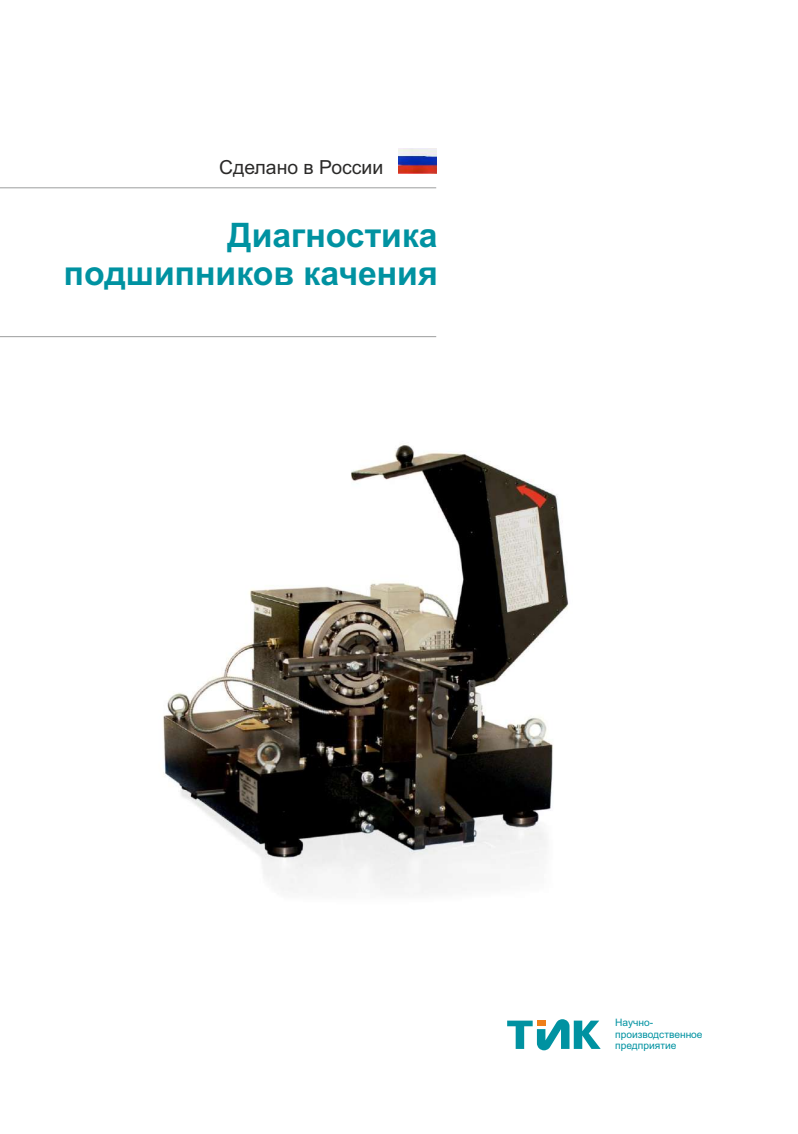
<style>
.page{position:relative;width:798px;height:1134px;background:#fff}
.page>*{position:absolute;margin:0;border:0;box-sizing:border-box;transform-origin:0 0}
.t1{font:700 33.75px/37.8px "Arial";color:#0092a1;text-align:right}
.t2{font:19.38px "Arial";color:#2b2a29}
.t3{font:10.25px/11.4px "Arial";color:#0092a1}
</style>
<div class="page">
<hr style="left:0;top:336px;width:436px;height:1px;background:#9d9e9e">
<hr style="left:0;top:187px;width:436px;height:1px;background:#9d9e9e">
<svg style="left:507px;top:1019px;width:93px;height:31px"></svg>
<div style="left:536px;top:1020px;width:9px;height:6px;background:#ef7f1a"></div>
<img style="left:399px;top:149px;width:37px;height:25px">
<img style="left:163px;top:445px;width:406px;height:448px">
<h2 class="t2" style="left:219px;top:160px;width:165px">Сделано в России</h2>
<h1 class="t1" style="left:64px;top:220px;width:375px">Диагностика подшипников качения</h1>
<p class="t3" style="left:615px;top:1018px;width:89px">Научно&shy;производственное предприятие</p>
</div>
